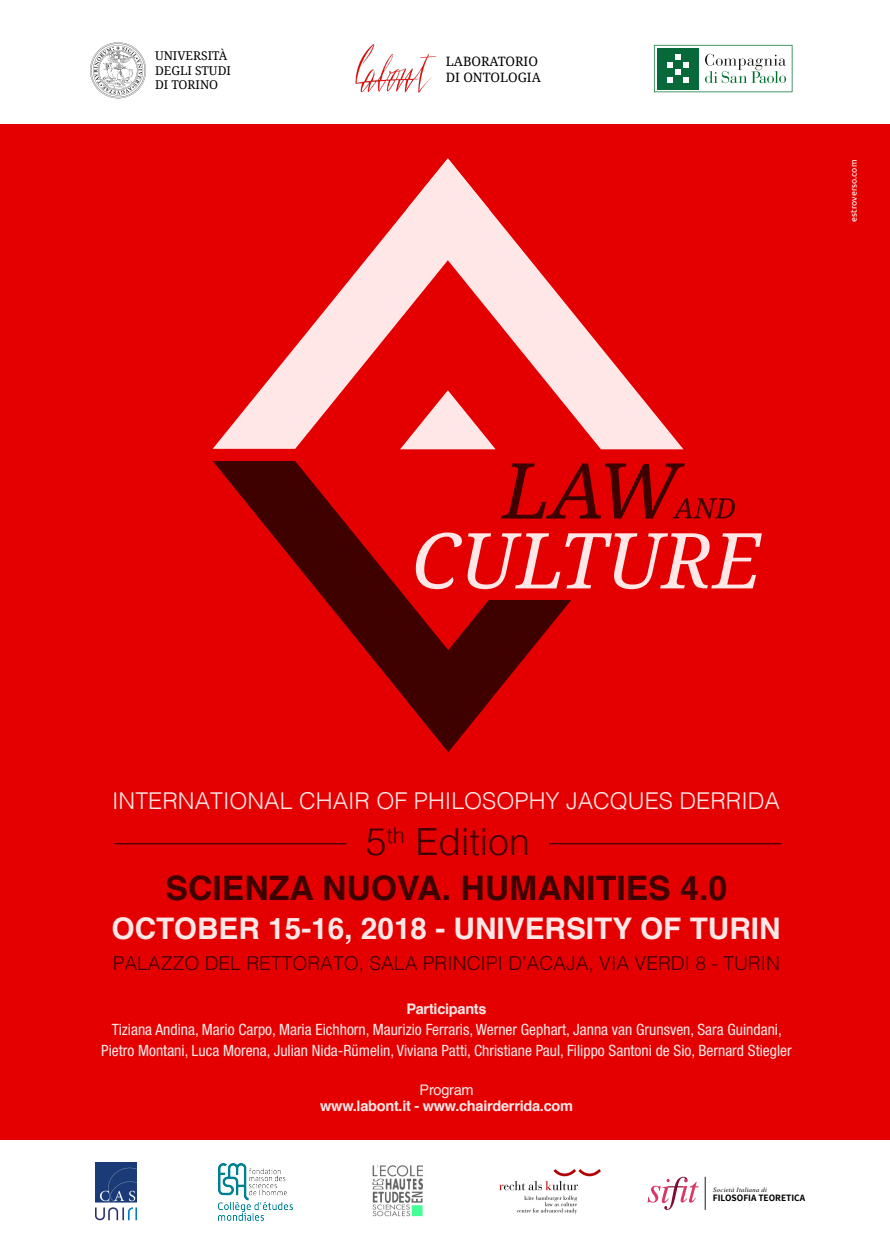
<style>
.page{position:relative;width:890px;height:1244px;background:#fff}
.page>*{position:absolute;margin:0;border:0;box-sizing:border-box;transform-origin:0 0}
.t1{font:300 37.44px "Helvetica";color:#3f0000}
.t2{font:700 33.81px "Helvetica";color:#3f0000}
.t3{font:700 29.75px "Helvetica";color:#ffe7e7}
.t4{font:300 23.19px "Helvetica";color:#ffe7e7}
.t5{font:300 19.25px "Helvetica";color:#3f0000}
.t6{font:condensed 15.62px/20.8px "Helvetica Neue";color:#ffe7e7;text-align:center}
.t7{font:700 14.56px "Helvetica";letter-spacing:-.02em;color:#ffe7e7}
.t8{font:14.56px "Helvetica";letter-spacing:-.02em;color:#ffe7e7}
.t9{font:12.94px/15.5px "Droid Serif";color:#000}
.t10{font:12.12px/14.6px "Droid Serif";color:#000}
.t11{font:700 9.5px "Assistant";color:#000}
.t12{font:8.88px "Ubuntu";color:#fff}
.t13{font:italic 6.62px "STIX General";letter-spacing:.04em;color:#000}
</style>
<div class="page">
<div style="left:0;top:124px;width:889px;height:1015px;background:#e40000"></div>
<svg style="left:489px;top:533px;width:272px;height:56px"></svg>
<svg style="left:500px;top:463px;width:234px;height:55px"></svg>
<svg style="left:213px;top:210px;width:193px;height:239px"></svg>
<svg style="left:406px;top:158px;width:277px;height:291px"></svg>
<svg style="left:213px;top:461px;width:276px;height:240px"></svg>
<svg style="left:407px;top:600px;width:164px;height:152px"></svg>
<svg style="left:400px;top:390px;width:95px;height:59px"></svg>
<hr style="left:114px;top:843px;width:232px;height:1px;background:#3f0000">
<hr style="left:549px;top:843px;width:232px;height:1px;background:#3f0000">
<img style="left:96px;top:1162px;width:40px;height:59px">
<img style="left:218px;top:1163px;width:74px;height:57px">
<img style="left:372px;top:1165px;width:51px;height:52px">
<img style="left:500px;top:1170px;width:100px;height:43px">
<svg style="left:647px;top:1177px;width:51px;height:33px"></svg>
<hr style="left:705px;top:1177px;width:1px;height:33px;background:#1d1d1b">
<svg style="left:90px;top:42px;width:56px;height:56px"></svg>
<svg style="left:653px;top:45px;width:139px;height:47px"></svg>
<img style="left:355px;top:44px;width:82px;height:49px">
<p class="t10" style="left:155px;top:48px;width:77px">UNIVERSITÀ<br>DEGLI STUDI<br>DI TORINO</p>
<p class="t9" style="left:446px;top:54px;width:96px">LABORATORIO<br>DI ONTOLOGIA</p>
<p class="t12" style="left:848px;top:222px;width:64px;rotate:-90deg">estroverso.com</p>
<h3 class="t4" style="left:112px;top:781px;width:669px">INTERNATIONAL CHAIR OF PHILOSOPHY JACQUES DERRIDA</h3>
<h1 class="t1" style="left:366px;top:810px;width:165px">5<sup>th</sup> Edition</h1>
<h2 class="t2" style="left:165px;top:860px;width:563px">SCIENZA NUOVA. HUMANITIES 4.0</h2>
<h3 class="t3" style="left:112px;top:904px;width:670px">OCTOBER 15-16, 2018 - UNIVERSITY OF TURIN</h3>
<p class="t5" style="left:113px;top:947px;width:668px">PALAZZO DEL RETTORATO, SALA PRINCIPI D’ACAJA, VIA VERDI 8 - TURIN</p>
<p class="t7" style="left:406px;top:997px;width:82px">Participants</p>
<p class="t6" style="left:101px;top:1019px;width:692px">Tiziana Andina, Mario Carpo, Maria Eichhorn, Maurizio Ferraris, Werner Gephart, Janna van Grunsven, Sara Guindani,<br>Pietro Montani, Luca Morena, Julian Nida-Rümelin, Viviana Patti, Christiane Paul, Filippo Santoni de Sio, Bernard Stiegler</p>
<p class="t8" style="left:419px;top:1078px;width:56px">Program</p>
<p class="t7" style="left:320px;top:1094px;width:254px">www.labont.it - www.chairderrida.com</p>
<p class="t13" style="left:713px;top:1185px;width:55px">Società Italiana di</p>
<p class="t11" style="left:712px;top:1191px;width:94px">FILOSOFIA TEORETICA</p>
</div>
